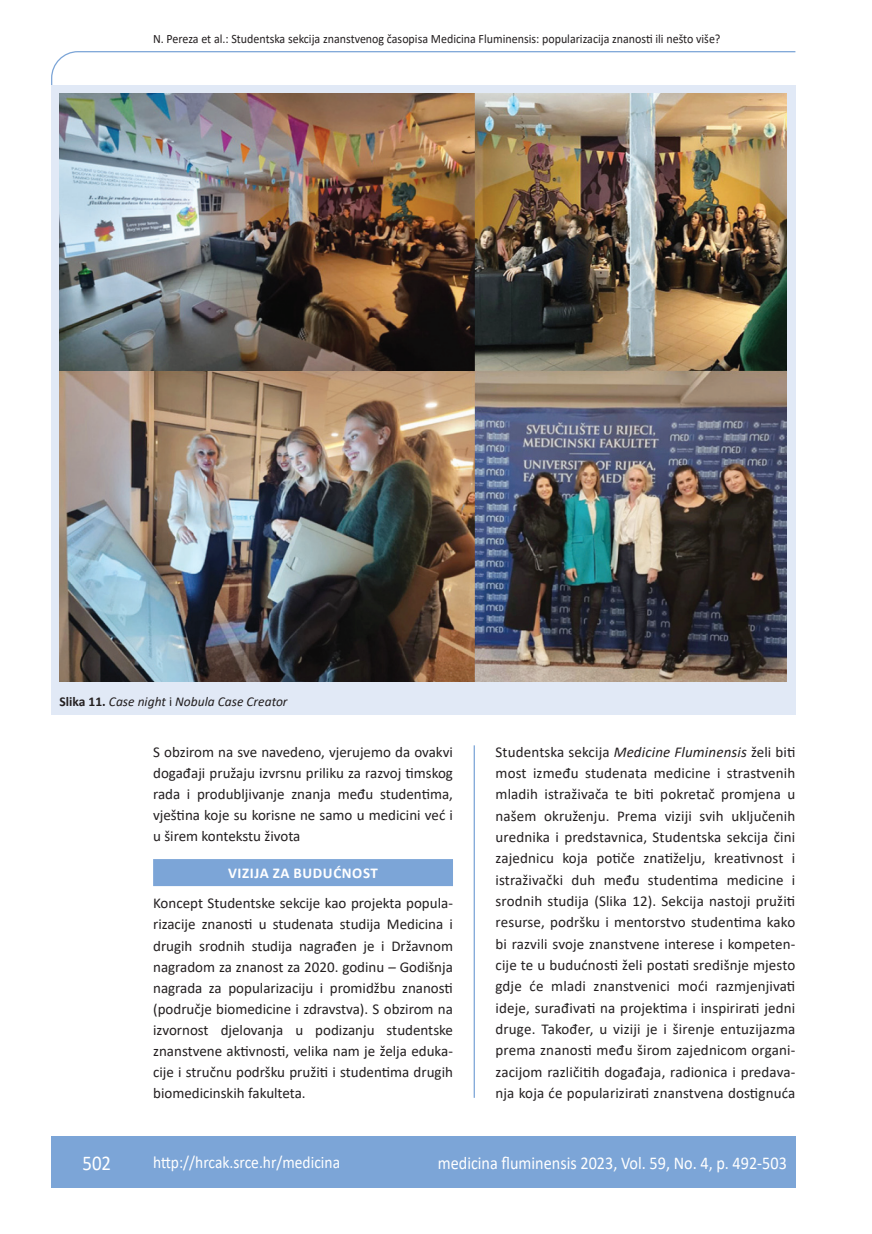
<style>
.page{position:relative;width:872px;height:1234px;background:#fff}
.page>*{position:absolute;margin:0;border:0;box-sizing:border-box;transform-origin:0 0}
.t1{font:21px "Calibri";color:#fff;scale:.9 1}
.t2{font:18px "Calibri";color:#fff;scale:.9 1}
.t3{font:17.25px "Calibri";color:#fff;scale:.9 1}
.osnovni_tekst{font:15px/21.3px "Calibri";color:#231f20;text-align:justify}
.naslov_ruler{font:700 15px "Calibri";letter-spacing:.04em;color:#fff}
.potpis_slika{font:italic 13.5px "Calibri";color:#231f20}
.glava{font:12.75px "Calibri";color:#231f20;scale:.94 1}
.s1{font-weight:700;font-style:normal}
.s2{font-style:normal}
.s3{font-style:italic}
</style>
<div class="page">
<svg style="left:51px;top:51px;width:745px;height:275px"></svg>
<hr style="left:473px;top:745px;width:2px;height:352px;background:#7ca5d7">
<div style="left:51px;top:1135px;width:744px;height:51px;background:#7ca5d7"></div>
<div style="left:153px;top:858px;width:300px;height:27px;background:#7ca5d7"></div>
<div style="left:51px;top:85px;width:744px;height:629px;background:#e1e9f6"></div>
<img style="left:60px;top:94px;width:727px;height:587px">
<p class="glava" style="left:153px;top:29px;width:605px">N. Pereza et al.: Studentska sekcija znanstvenog časopisa Medicina Fluminensis: popularizacija znanosti ili nešto više?</p>
<p class="potpis_slika" style="left:60px;top:691px;width:229px"><span class="s1">Slika 11.</span> Case night <span class="s2">i</span> Nobula Case Creator</p>
<p class="osnovni_tekst" style="left:153px;top:740px;width:301px">S obzirom na sve navedeno, vjerujemo da ovakvi događaji pružaju izvrsnu priliku za razvoj timskog rada i produbljivanje znanja među studentima, vještina koje su korisne ne samo u medicini već i u širem kontekstu života</p>
<p class="naslov_ruler" style="left:228px;top:862px;width:151px">VIZIJA ZA BUDUĆNOST</p>
<p class="osnovni_tekst" style="left:153px;top:892px;width:301px">Koncept Studentske sekcije kao projekta popula&shy;rizacije znanosti u studenata studija Medicina i drugih srodnih studija nagrađen je i Državnom nagradom za znanost za 2020. godinu – Godišnja nagrada za popularizaciju i promidžbu znanosti (područje biomedicine i zdravstva). S obzirom na izvornost djelovanja u podizanju studentske znanstvene aktivnosti, velika nam je želja eduka&shy;cije i stručnu podršku pružiti i studentima drugih biomedicinskih fakulteta.</p>
<p class="osnovni_tekst" style="left:495px;top:740px;width:301px">Studentska sekcija <span class="s3">Medicine Fluminensis</span> želi biti most između studenata medicine i strastvenih mladih istraživača te biti pokretač promjena u našem okruženju. Prema viziji svih uključenih urednika i predstavnica, Studentska sekcija čini zajednicu koja potiče znatiželju, kreativnost i istraživački duh među studentima medicine i srodnih studija (Slika 12). Sekcija nastoji pružiti resurse, podršku i mentorstvo studentima kako bi razvili svoje znanstvene interese i kompeten&shy;cije te u budućnosti želi postati središnje mjesto gdje će mladi znanstvenici moći razmjenjivati ideje, surađivati na projektima i inspirirati jedni druge. Također, u viziji je i širenje entuzijazma prema znanosti među širom zajednicom organi&shy;zacijom različitih događaja, radionica i predava&shy;nja koja će popularizirati znanstvena dostignuća</p>
<p class="t1" style="left:82px;top:1147px;width:33px">502</p>
<p class="t3" style="left:153px;top:1149px;width:209px">http://hrcak.srce.hr/medicina</p>
<p class="t2" style="left:438px;top:1149px;width:389px">medicina fluminensis 2023, Vol. 59, No. 4, p. 492-503</p>
</div>
